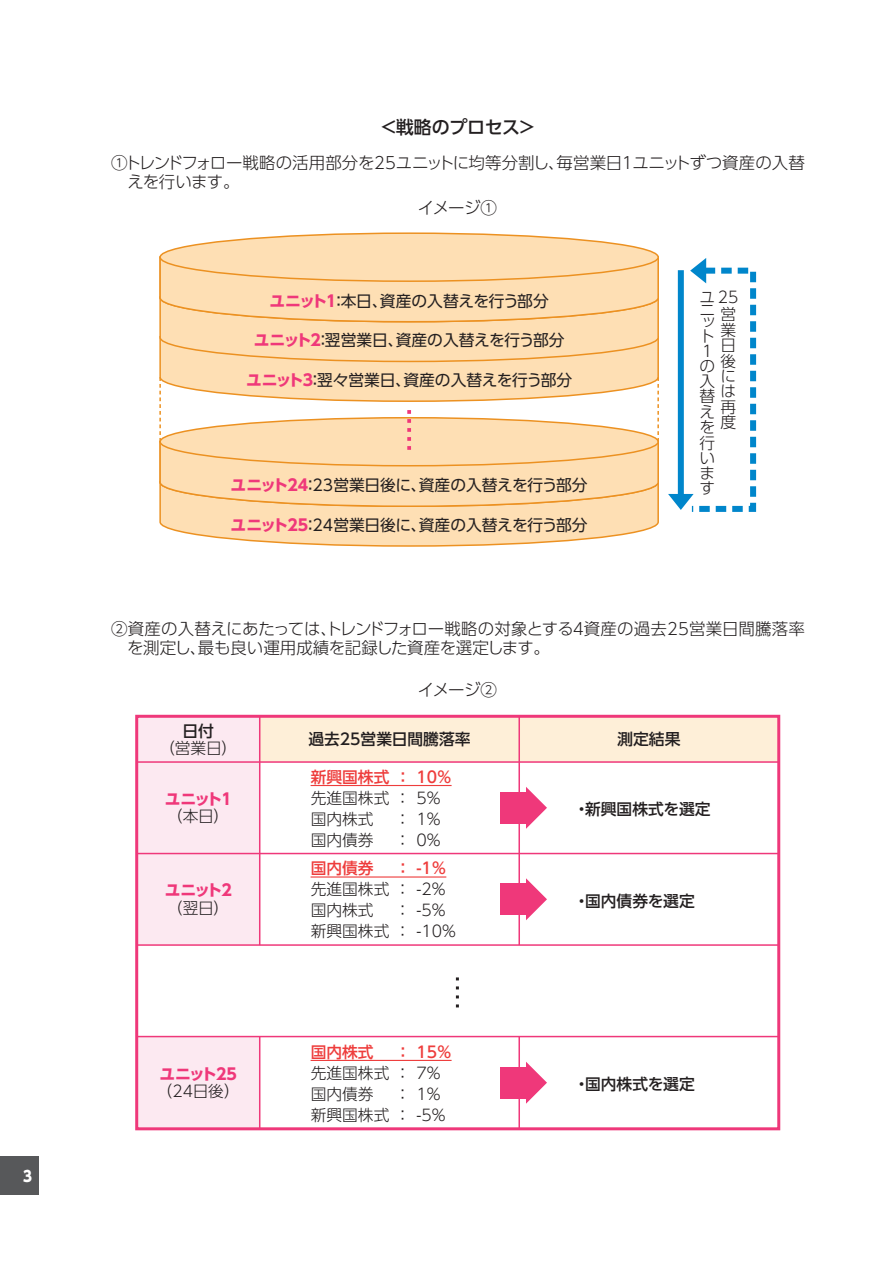
<style>
.page{position:relative;width:893px;height:1263px;background:#fff}
.page>*{position:absolute;margin:0;border:0;box-sizing:border-box;transform-origin:0 0}
.t1{font:500 18px "UD Shin Go Pro";letter-spacing:-.015em;color:#231f20}
.t2{font:300 16.5px/19.5px "UD Shin Go Pro";letter-spacing:-.02em;color:#231f20}
.t3{font:15.75px "UD Shin Go Pro";letter-spacing:-.01em;color:#231f20}
.t4{font:300 15.75px/15.1px "UD Shin Go Pro";color:#231f20}
.t5{font:500 15.75px "UD Shin Go Pro";color:#231f20}
.t6{font:500 15.75px "UD Shin Go Pro";color:#ee3d3c}
.t7{font:700 15.75px "UD Shin Go Pro";letter-spacing:-.095em;color:#ef387a}
.t8{font:800 15px "UD Shin Go Pro";color:#fff;scale:.9 1}
.s1{font-weight:700;color:#ef387a}
</style>
<div class="page">
<div style="left:0;top:1157px;width:38px;height:38px;background:#57585a"></div>
<div style="left:160px;top:233px;width:498px;height:48px;background:#fedfb4;border-radius:50%"></div>
<div style="left:159px;top:232px;width:500px;height:50px;border:2px solid #ec9121;border-radius:50%"></div>
<svg style="left:159px;top:256px;width:500px;height:291px"></svg>
<svg style="left:668px;top:258px;width:88px;height:254px"></svg>
<div style="left:260px;top:716px;width:519px;height:46px;background:#feefd8"></div>
<div style="left:137px;top:716px;width:123px;height:229px;background:#fce9f1"></div>
<div style="left:137px;top:1036px;width:123px;height:93px;background:#fce9f1"></div>
<div style="left:135px;top:715px;width:645px;height:415px;border:3px solid #ef387a"></div>
<hr style="left:137px;top:761px;width:642px;height:2px;background:#ef387a">
<hr style="left:259px;top:1036px;width:1px;height:93px;background:#ef387a">
<hr style="left:518px;top:716px;width:2px;height:229px;background:#ef387a">
<hr style="left:518px;top:1036px;width:2px;height:93px;background:#ef387a">
<hr style="left:137px;top:853px;width:642px;height:1px;background:#ef387a">
<hr style="left:137px;top:944px;width:642px;height:2px;background:#ef387a">
<hr style="left:137px;top:1036px;width:642px;height:1px;background:#ef387a">
<div style="left:500px;top:792px;width:28px;height:31px;background:#ef387a"></div>
<svg style="left:526px;top:787px;width:21px;height:42px"></svg>
<div style="left:500px;top:883px;width:28px;height:32px;background:#ef387a"></div>
<svg style="left:526px;top:878px;width:21px;height:42px"></svg>
<div style="left:500px;top:1067px;width:28px;height:31px;background:#ef387a"></div>
<svg style="left:526px;top:1062px;width:21px;height:42px"></svg>
<hr style="left:311px;top:876px;width:135px;height:1px;background:#ee3d3c">
<svg style="left:456px;top:977px;width:3px;height:30px"></svg>
<hr style="left:259px;top:716px;width:1px;height:229px;background:#ef387a">
<hr style="left:311px;top:785px;width:141px;height:1px;background:#ee3d3c">
<hr style="left:311px;top:1060px;width:141px;height:1px;background:#ee3d3c">
<p class="t8" style="left:23px;top:1163px;width:11px">3</p>
<p class="t1" style="left:379px;top:113px;width:158px">＜戦略のプロセス＞</p>
<p class="t2" style="left:127px;top:152px;width:679px;text-indent:-16px">①トレンドフォロー戦略の活用部分を25ユニットに均等分割し、毎営業日１ユニットずつ資産の入替えを行います。</p>
<p class="t2" style="left:418px;top:197px;width:81px">イメージ①</p>
<p class="t3" style="left:269px;top:288px;width:281px"><span class="s1">ユニット１</span>：本日、資産の入替えを行う部分</p>
<p class="t3" style="left:254px;top:328px;width:312px"><span class="s1">ユニット２</span>：翌営業日、資産の入替えを行う部分</p>
<p class="t3" style="left:246px;top:367px;width:328px"><span class="s1">ユニット３</span>：翌々営業日、資産の入替えを行う部分</p>
<p class="t3" style="left:231px;top:472px;width:358px"><span class="s1">ユニット24</span>：23営業日後に、資産の入替えを行う部分</p>
<p class="t3" style="left:231px;top:512px;width:358px"><span class="s1">ユニット25</span>：24営業日後に、資産の入替えを行う部分</p>
<p class="t4" style="left:718px;top:289px;width:22px">25</p>
<p class="t4" style="left:699px;top:291px;width:40px;line-height:12.5px">ユ　ニ<br>ッ</p>
<p class="t4" style="left:699px;top:328px;width:17px">ト<br>１の入替えを行います</p>
<p class="t4" style="left:720px;top:306px;width:17px;text-align:justify">営業日後には再度</p>
<p class="t2" style="left:127px;top:618px;width:679px;text-indent:-16px">②資産の入替えにあたっては、トレンドフォロー戦略の対象とする４資産の過去25営業日間騰落率を測定し、最も良い運用成績を記録した資産を選定します。</p>
<p class="t2" style="left:418px;top:680px;width:81px">イメージ②</p>
<p class="t5" style="left:182px;top:718px;width:33px">日付</p>
<p class="t4" style="left:159px;top:740px;width:80px">（営業日）</p>
<p class="t7" style="left:165px;top:786px;width:71px">ユニット１</p>
<p class="t4" style="left:167px;top:808px;width:64px">（本日）</p>
<p class="t7" style="left:165px;top:877px;width:71px">ユニット２</p>
<p class="t4" style="left:167px;top:899px;width:64px">（翌日）</p>
<p class="t7" style="left:159px;top:1061px;width:79px">ユニット25</p>
<p class="t4" style="left:157px;top:1083px;width:85px">（24日後）</p>
<p class="t5" style="left:308px;top:726px;width:164px">過去25営業日間騰落率</p>
<p class="t5" style="left:617px;top:726px;width:64px">測定結果</p>
<p class="t6" style="left:311px;top:764px;width:143px">新興国株式： 10％</p>
<p class="t4" style="left:311px;top:786px;width:132px;line-height:21px">先進国株式： 5％国内株式</p>
<p class="t4" style="left:395px;top:810px;width:48px">： 1％</p>
<p class="t4" style="left:311px;top:831px;width:64px">国内債券</p>
<p class="t4" style="left:395px;top:831px;width:48px">： 0％</p>
<p class="t6" style="left:311px;top:855px;width:64px">国内債券</p>
<p class="t6" style="left:395px;top:855px;width:53px">： -1％</p>
<p class="t4" style="left:311px;top:878px;width:137px;line-height:21px">先進国株式： -2％国内株式</p>
<p class="t4" style="left:311px;top:899px;width:148px;line-height:21px;text-indent:84px">： -5％新興国株式： -10％</p>
<p class="t6" style="left:311px;top:1039px;width:64px">国内株式</p>
<p class="t6" style="left:395px;top:1039px;width:59px">： 15％</p>
<p class="t4" style="left:311px;top:1061px;width:132px;line-height:21px">先進国株式： 7％国内債券</p>
<p class="t4" style="left:311px;top:1082px;width:137px;line-height:21px;text-indent:84px">： 1％新興国株式： -5％</p>
<p class="t5" style="left:574px;top:796px;width:138px">・新興国株式を選定</p>
<p class="t5" style="left:574px;top:888px;width:122px">・国内債券を選定</p>
<p class="t5" style="left:574px;top:1071px;width:122px">・国内株式を選定</p>
</div>
